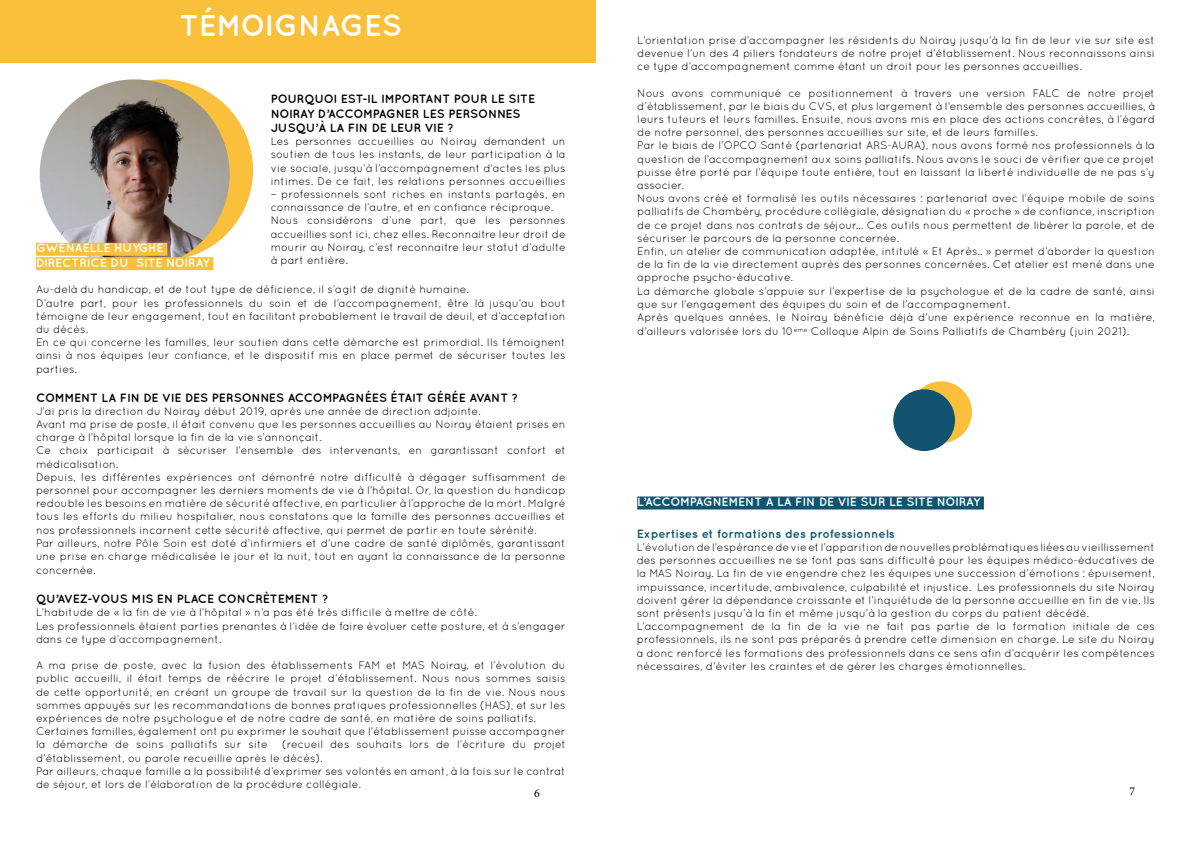
<style>
.page{position:relative;width:1191px;height:842px;background:#fff}
.page>*{position:absolute;margin:0;border:0;box-sizing:border-box;transform-origin:0 0}
.t1{font:700 30px "Quicksand";color:#fff}
.t2{font:700 12px/14.4px "Quicksand";color:#000}
.t3{font:700 12px/14.4px "Quicksand";color:#fff}
.t4{font:700 12px "Quicksand";color:#125470}
.t5{font:12px "Minion Pro";color:#000}
.t6{font:11px/13.2px "Quicksand";color:#000}
</style>
<div class="page">
<div style="left:72px;top:79px;width:181px;height:182px;background:#fabf3b;border-radius:50%"></div>
<img style="left:40px;top:79px;width:190px;height:189px">
<div style="left:0;top:0;width:595px;height:62px;background:#fabf3b"></div>
<div style="left:36px;top:243px;width:131px;height:13px;background:#fabf3b"></div>
<div style="left:36px;top:257px;width:177px;height:13px;background:#fabf3b"></div>
<div style="left:637px;top:496px;width:347px;height:13px;background:#125470"></div>
<div style="left:910px;top:381px;width:62px;height:62px;background:#fabf3b;border-radius:50%"></div>
<div style="left:893px;top:389px;width:62px;height:62px;background:#125470;border-radius:50%"></div>
<h1 class="t1" style="left:179px;top:7px;width:224px">TÉMOIGNAGES</h1>
<p class="t6" style="left:637px;top:33px;width:519px;text-align:justify">L’orientation prise d’accompagner les résidents du Noiray jusqu’à la fin de leur vie sur site est devenue l’un des 4 piliers fondateurs de notre projet d’établissement. Nous reconnaissons ainsi ce type d’accompagnement comme étant un droit pour les personnes accueillies.</p>
<p class="t6" style="left:637px;top:86px;width:519px">Nous avons communiqué ce positionnement à travers une version FALC de notre projet d’établissement, par le biais du CVS, et plus largement à l’ensemble des personnes accueillies, à leurs tuteurs et leurs familles. Ensuite, nous avons mis en place des actions concrètes, à l’égard de notre personnel, des personnes accueillies sur site, et de leurs familles.<br>Par le biais de l’OPCO Santé (partenariat ARS-AURA), nous avons formé nos professionnels à la question de l’accompagnement aux soins palliatifs. Nous avons le souci de vérifier que ce projet puisse être porté par l’équipe toute entière, tout en laissant la liberté individuelle de ne pas s’y associer.<br>Nous avons créé et formalisé les outils nécessaires : partenariat avec l’équipe mobile de soins palliatifs de Chambéry, procédure collégiale, désignation du « proche » de confiance, inscription de ce projet dans nos contrats de séjour… Ces outils nous permettent de libérer la parole, et de sécuriser le parcours de la personne concernée.<br>Enfin, un atelier de communication adaptée, intitulé « Et Après.. » permet d’aborder la question de la fin de la vie directement auprès des personnes concernées. Cet atelier est mené dans une approche psycho-éducative.<br>La démarche globale s’appuie sur l’expertise de la psychologue et de la cadre de santé, ainsi que sur l’engagement des équipes du soin et de l’accompagnement.<br>Après quelques années, le Noiray bénéficie déjà d’une expérience reconnue en la matière,</p>
<p class="t6" style="left:637px;top:325px;width:493px">d’ailleurs valorisée lors du 10<sup>ème</sup> Colloque Alpin de Soins Palliatifs de Chambéry (juin 2021).</p>
<p class="t2" style="left:271px;top:91px;width:266px">POURQUOI EST-IL IMPORTANT POUR LE SITE<br>NOIRAY D’ACCOMPAGNER LES PERSONNES<br>JUSQU’À LA FIN DE LEUR VIE ?</p>
<p class="t6" style="left:271px;top:135px;width:296px;text-align:justify">Les personnes accueillies au Noiray demandent un soutien de tous les instants, de leur participation à la vie sociale, jusqu’à l’accompagnement d’actes les plus intimes. De ce fait, les relations personnes accueillies</p>
<p class="t6" style="left:271px;top:188px;width:296px">– professionnels sont riches en instants partagés, en connaissance de l’autre, et en confiance réciproque.<br>Nous considérons d’une part, que les personnes accueillies sont ici, chez elles. Reconnaitre leur droit de mourir au Noiray, c’est reconnaitre leur statut d’adulte à part entière.</p>
<p class="t3" style="left:36px;top:240px;width:175px">GWENAELLE HUYGHE<br>DIRECTRICE DU SITE NOIRAY</p>
<p class="t6" style="left:36px;top:283px;width:531px">Au-delà du handicap, et de tout type de déficience, il s’agit de dignité humaine.<br>D’autre part, pour les professionnels du soin et de l’accompagnement, être là jusqu’au bout témoigne de leur engagement, tout en facilitant probablement le travail de deuil, et d’acceptation du décès.<br>En ce qui concerne les familles, leur soutien dans cette démarche est primordial. Ils témoignent ainsi à nos équipes leur confiance, et le dispositif mis en place permet de sécuriser toutes les parties.</p>
<p class="t2" style="left:36px;top:390px;width:483px">COMMENT LA FIN DE VIE DES PERSONNES ACCOMPAGNÉES ÉTAIT GÉRÉE AVANT ?</p>
<p class="t6" style="left:36px;top:404px;width:531px">J’ai pris la direction du Noiray début 2019, après une année de direction adjointe.<br>Avant ma prise de poste, il était convenu que les personnes accueillies au Noiray étaient prises en charge à l’hôpital lorsque la fin de la vie s’annonçait.<br>Ce choix participait à sécuriser l’ensemble des intervenants, en garantissant confort et médicalisation.<br>Depuis, les différentes expériences ont démontré notre difficulté à dégager suffisamment de personnel pour accompagner les derniers moments de vie à l’hôpital. Or, la question du handicap redouble les besoins en matière de sécurité affective, en particulier à l’approche de la mort. Malgré tous les efforts du milieu hospitalier, nous constatons que la famille des personnes accueillies et nos professionnels incarnent cette sécurité affective, qui permet de partir en toute sérénité.<br>Par ailleurs, notre Pôle Soin est doté d’infirmiers et d’une cadre de santé diplômés, garantissant une prise en charge médicalisée le jour et la nuit, tout en ayant la connaissance de la personne</p>
<p class="t6" style="left:36px;top:564px;width:61px">concernée.</p>
<p class="t2" style="left:36px;top:591px;width:294px">QU’AVEZ-VOUS MIS EN PLACE CONCRÈTEMENT ?</p>
<p class="t6" style="left:36px;top:606px;width:531px">L’habitude de « la fin de vie à l’hôpital » n’a pas été très difficile à mettre de côté.<br>Les professionnels étaient parties prenantes à l’idée de faire évoluer cette posture, et à s’engager dans ce type d’accompagnement.</p>
<p class="t6" style="left:36px;top:659px;width:531px">A ma prise de poste, avec la fusion des établissements FAM et MAS Noiray, et l’évolution du public accueilli, il était temps de réécrire le projet d’établissement. Nous nous sommes saisis de cette opportunité, en créant un groupe de travail sur la question de la fin de vie. Nous nous sommes appuyés sur les recommandations de bonnes pratiques professionnelles (HAS), et sur les expériences de notre psychologue et de notre cadre de santé, en matière de soins palliatifs.<br>Certaines familles, également ont pu exprimer le souhait que l’établissement puisse accompagner la démarche de soins palliatifs sur site</p>
<p class="t3" style="left:637px;top:494px;width:344px">L’ACCOMPAGNEMENT À LA FIN DE VIE SUR LE SITE NOIRAY</p>
<p class="t4" style="left:637px;top:526px;width:259px">Expertises et formations des professionnels</p>
<p class="t6" style="left:637px;top:540px;width:520px">L’évolution de l’espérance de vie et l’apparition de nouvelles problématiques liées au vieillissement des personnes accueillies ne se font pas sans difficulté pour les équipes médico-éducatives de la MAS Noiray. La fin de vie engendre chez les équipes une succession d’émotions : épuisement, impuissance, incertitude, ambivalence, culpabilité et injustice. Les professionnels du site Noiray doivent gérer la dépendance croissante et l’inquiétude de la personne accueillie en fin de vie. Ils sont présents jusqu’à la fin et même jusqu’à la gestion du corps du patient décédé.<br>L’accompagnement de la fin de la vie ne fait pas partie de la formation initiale de ces professionnels, ils ne sont pas préparés à prendre cette dimension en charge. Le site du Noiray a donc renforcé les formations des professionnels dans ce sens afin d’acquérir les compétences nécessaires, d’éviter les craintes et de gérer les charges émotionnelles.</p>
<p class="t6" style="left:36px;top:738px;width:531px;text-indent:246px">(recueil des souhaits lors de l’écriture du projet d’établissement, ou parole recueillie après le décès).<br>Par ailleurs, chaque famille a la possibilité d’exprimer ses volontés en amont, à la fois sur le contrat de séjour, et lors de l’élaboration de la procédure collégiale.</p>
<p class="t5" style="left:534px;top:785px;width:7px">6</p>
<p class="t5" style="left:1129px;top:783px;width:7px">7</p>
</div>
